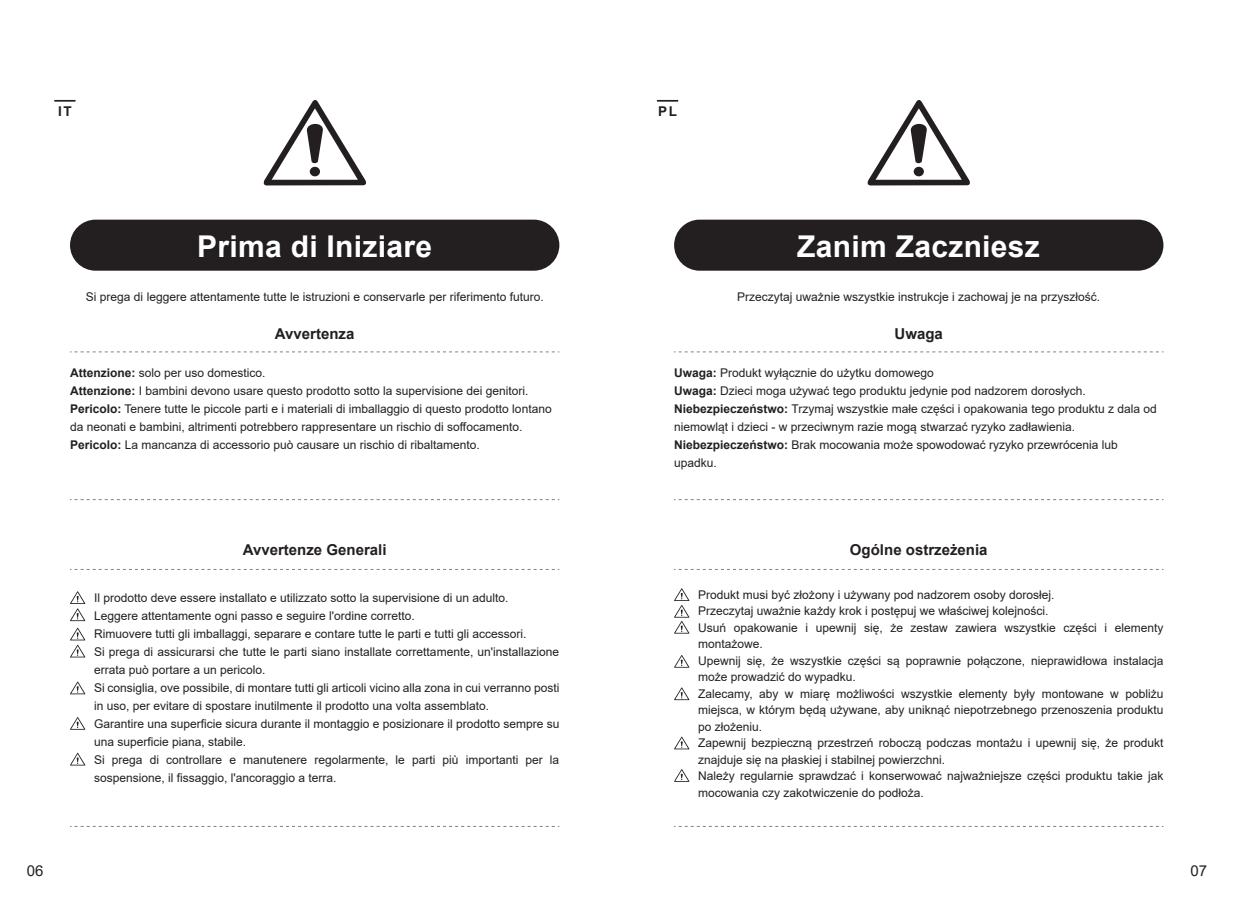
<style>
.page{position:relative;width:1234px;height:919px;background:#fff}
.page>*{position:absolute;margin:0;border:0;box-sizing:border-box;transform-origin:0 0}
.t1{font:700 30px "Arial";letter-spacing:.01em;color:#fff}
.t2{font:700 15px "Arial";color:#231f20}
.t3{font:15px "Arial";color:#231f20}
.t4{font:700 13.5px "Arial";color:#231f20}
.t5{font:12px/18px "Arial";color:#231f20}
.s1{font-weight:700}
</style>
<div class="page">
<div style="left:70px;top:220px;width:489px;height:51px;background:#231f20;border-radius:26px"></div>
<div style="left:674px;top:220px;width:489px;height:51px;background:#231f20;border-radius:26px"></div>
<svg style="left:263px;top:100px;width:103px;height:86px"></svg>
<svg style="left:867px;top:100px;width:103px;height:86px"></svg>
<svg style="left:674px;top:588px;width:15px;height:45px"></svg>
<svg style="left:674px;top:655px;width:15px;height:12px"></svg>
<svg style="left:674px;top:687px;width:15px;height:13px"></svg>
<svg style="left:674px;top:736px;width:15px;height:13px"></svg>
<svg style="left:674px;top:769px;width:15px;height:12px"></svg>
<hr style="left:656px;top:100px;width:22px;height:2px;background:#231f20">
<hr style="left:54px;top:100px;width:22px;height:2px;background:#231f20">
<svg style="left:70px;top:569px;width:489px;height:1px"></svg>
<svg style="left:674px;top:569px;width:489px;height:1px"></svg>
<svg style="left:70px;top:826px;width:489px;height:1px"></svg>
<svg style="left:674px;top:826px;width:489px;height:1px"></svg>
<svg style="left:70px;top:351px;width:489px;height:1px"></svg>
<svg style="left:674px;top:351px;width:489px;height:1px"></svg>
<svg style="left:70px;top:591px;width:15px;height:30px"></svg>
<svg style="left:70px;top:627px;width:15px;height:30px"></svg>
<svg style="left:70px;top:681px;width:15px;height:13px"></svg>
<svg style="left:70px;top:717px;width:15px;height:12px"></svg>
<svg style="left:70px;top:752px;width:15px;height:13px"></svg>
<svg style="left:70px;top:499px;width:489px;height:1px"></svg>
<svg style="left:674px;top:499px;width:489px;height:1px"></svg>
<p class="t4" style="left:58px;top:102px;width:15px">IT</p>
<p class="t4" style="left:658px;top:102px;width:20px">PL</p>
<h1 class="t1" style="left:197px;top:226px;width:236px">Prima di Iniziare</h1>
<h1 class="t1" style="left:797px;top:226px;width:244px">Zanim Zaczniesz</h1>
<p class="t5" style="left:86px;top:287px;width:459px">Si prega di leggere attentamente tutte le istruzioni e conservarle per riferimento futuro.</p>
<p class="t5" style="left:737px;top:287px;width:364px">Przeczytaj uważnie wszystkie instrukcje i zachowaj je na przyszłość.</p>
<p class="t2" style="left:275px;top:323px;width:81px">Avvertenza</p>
<p class="t2" style="left:894px;top:323px;width:50px">Uwaga</p>
<p class="t5" style="left:70px;top:363px;width:483px"><span class="s1">Attenzione:</span> solo per uso domestico.<br><span class="s1">Attenzione:</span> I bambini devono usare questo prodotto sotto la supervisione dei genitori.<br><span class="s1">Pericolo:</span> Tenere tutte le piccole parti e i materiali di imballaggio di questo prodotto lontano da neonati e bambini, altrimenti potrebbero rappresentare un rischio di soffocamento.<br><span class="s1">Pericolo:</span> La mancanza di accessorio può causare un rischio di ribaltamento.</p>
<p class="t5" style="left:674px;top:363px;width:484px"><span class="s1">Uwaga:</span> Produkt wyłącznie do użytku domowego<br><span class="s1">Uwaga:</span> Dzieci moga używać tego produktu jedynie pod nadzorem dorosłych.<br><span class="s1">Niebezpieczeństwo:</span> Trzymaj wszystkie małe części i opakowania tego produktu z dala od niemowląt i dzieci - w przeciwnym razie mogą stwarzać ryzyko zadławienia.<br><span class="s1">Niebezpieczeństwo:</span> Brak mocowania może spowodować ryzyko przewrócenia lub upadku.</p>
<p class="t2" style="left:243px;top:539px;width:145px">Avvertenze Generali</p>
<p class="t2" style="left:849px;top:539px;width:139px">Ogólne ostrzeżenia</p>
<p class="t5" style="left:94px;top:588px;width:466px">Il prodotto deve essere installato e utilizzato sotto la supervisione di un adulto.<br>Leggere attentamente ogni passo e seguire l'ordine corretto.<br>Rimuovere tutti gli imballaggi, separare e contare tutte le parti e tutti gli accessori.<br>Si prega di assicurarsi che tutte le parti siano installate correttamente, un'installazione errata può portare a un pericolo.<br>Si consiglia, ove possibile, di montare tutti gli articoli vicino alla zona in cui verranno posti in uso, per evitare di spostare inutilmente il prodotto una volta assemblato.<br>Garantire una superficie sicura durante il montaggio e posizionare il prodotto sempre su una superficie piana, stabile.<br>Si prega di controllare e manutenere regolarmente, le parti più importanti per la sospensione, il fissaggio, l'ancoraggio a terra.</p>
<p class="t5" style="left:698px;top:586px;width:466px;line-height:16.5px">Produkt musi być złożony i używany pod nadzorem osoby dorosłej.<br>Przeczytaj uważnie każdy krok i postępuj we właściwej kolejności.<br>Usuń opakowanie i upewnij się, że zestaw zawiera wszystkie części i elementy montażowe.<br>Upewnij się, że wszystkie części są poprawnie połączone, nieprawidłowa instalacja może prowadzić do wypadku.<br>Zalecamy, aby w miarę możliwości wszystkie elementy były montowane w pobliżu miejsca, w którym będą używane, aby uniknąć niepotrzebnego przenoszenia produktu po złożeniu.<br>Zapewnij bezpieczną przestrzeń roboczą podczas montażu i upewnij się, że produkt znajduje się na płaskiej i stabilnej powierzchni.<br>Należy regularnie sprawdzać i konserwować najważniejsze części produktu takie jak mocowania czy zakotwiczenie do podłoża.</p>
<p class="t3" style="left:27px;top:859px;width:18px">06</p>
<p class="t3" style="left:1190px;top:859px;width:18px">07</p>
</div>
